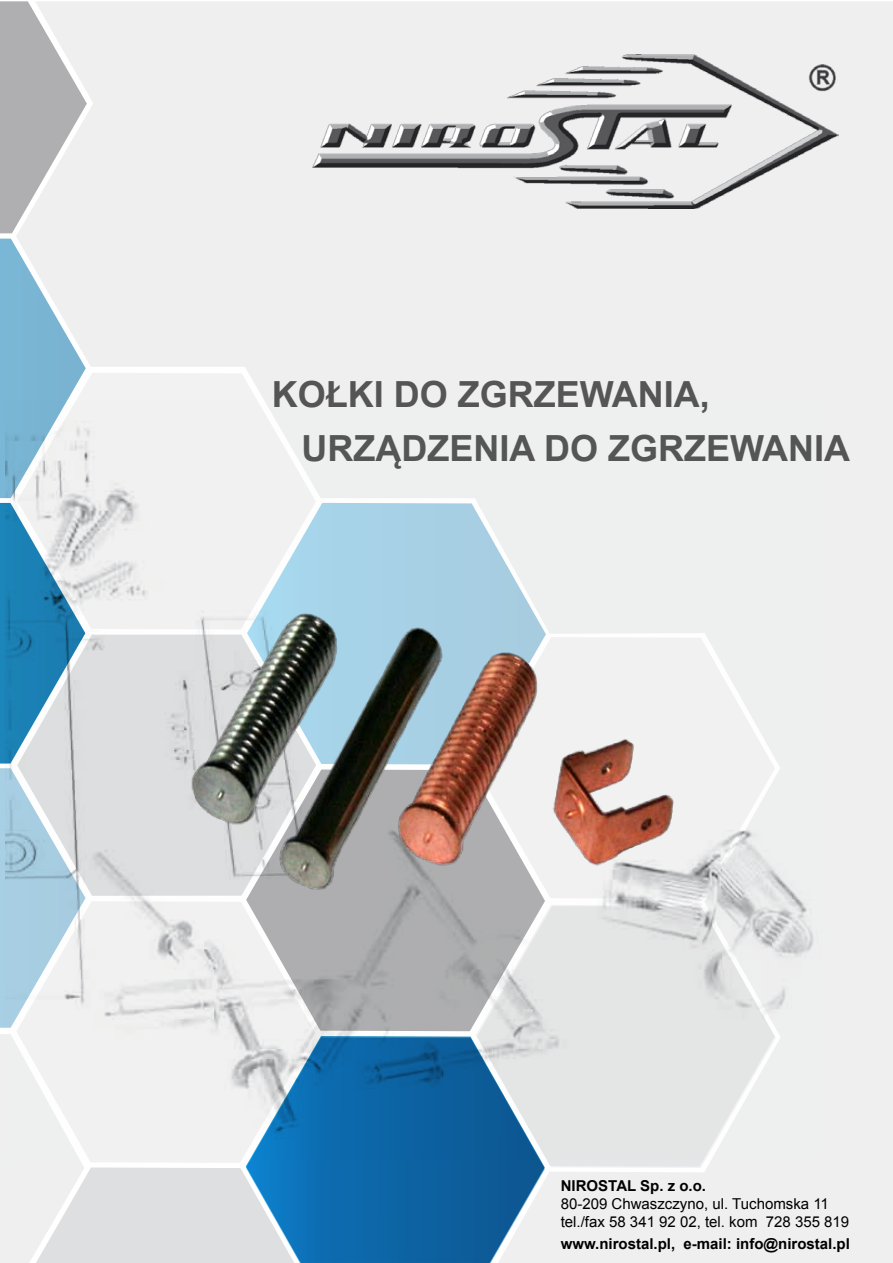
<style>
.page{position:relative;width:893px;height:1263px;background:#fff}
.page>*{position:absolute;margin:0;border:0;box-sizing:border-box;transform-origin:0 0}
.t1{font:700 36px/54px "Arial";color:#555}
.t2{font:15px/18px "Arial";color:#000}
.t3{font:700 15px "Arial";color:#000}
</style>
<div class="page">
<div style="left:87px;top:1px;width:806px;height:1262px;background:#efeff0"></div>
<svg style="left:0;top:1px;width:87px;height:1027px"></svg>
<svg style="left:317px;top:502px;width:230px;height:54px;background:#bbd9e9"></svg>
<svg style="left:15px;top:900px;width:301px;height:137px;fill:#eff0ef"></svg>
<svg style="left:295px;top:1037px;width:251px;height:226px;background:#1c6da9"></svg>
<svg style="left:476px;top:905px;width:301px;height:263px;background:#d6dce0"></svg>
<svg style="left:245px;top:940px;width:301px;height:92px;background:#bfbfc0"></svg>
<svg style="left:689px;top:636px;width:87px;height:263px;fill:#f1f1f1"></svg>
<svg style="left:16px;top:372px;width:301px;height:258px;fill:#f1f1f1"></svg>
<svg style="left:17px;top:634px;width:151px;height:262px;background:#c3d1d9"></svg>
<svg style="left:0;top:1034px;width:295px;height:229px"></svg>
<img style="left:168px;top:556px;width:521px;height:384px">
<img style="left:313px;top:54px;width:526px;height:154px">
<h1 class="t1" style="left:301px;top:369px;width:550px;text-indent:-30px">KOŁKI DO ZGRZEWANIA,<br>URZĄDZENIA DO ZGRZEWANIA</h1>
<p class="t3" style="left:561px;top:1176px;width:147px">NIROSTAL Sp. z o.o.</p>
<p class="t2" style="left:561px;top:1195px;width:290px">80-209 Chwaszczyno, ul. Tuchomska 11 tel./fax 58 341 92 02, tel. kom 728 355 819</p>
<p class="t3" style="left:561px;top:1233px;width:291px">www.nirostal.pl, e-mail: info@nirostal.pl</p>
</div>
